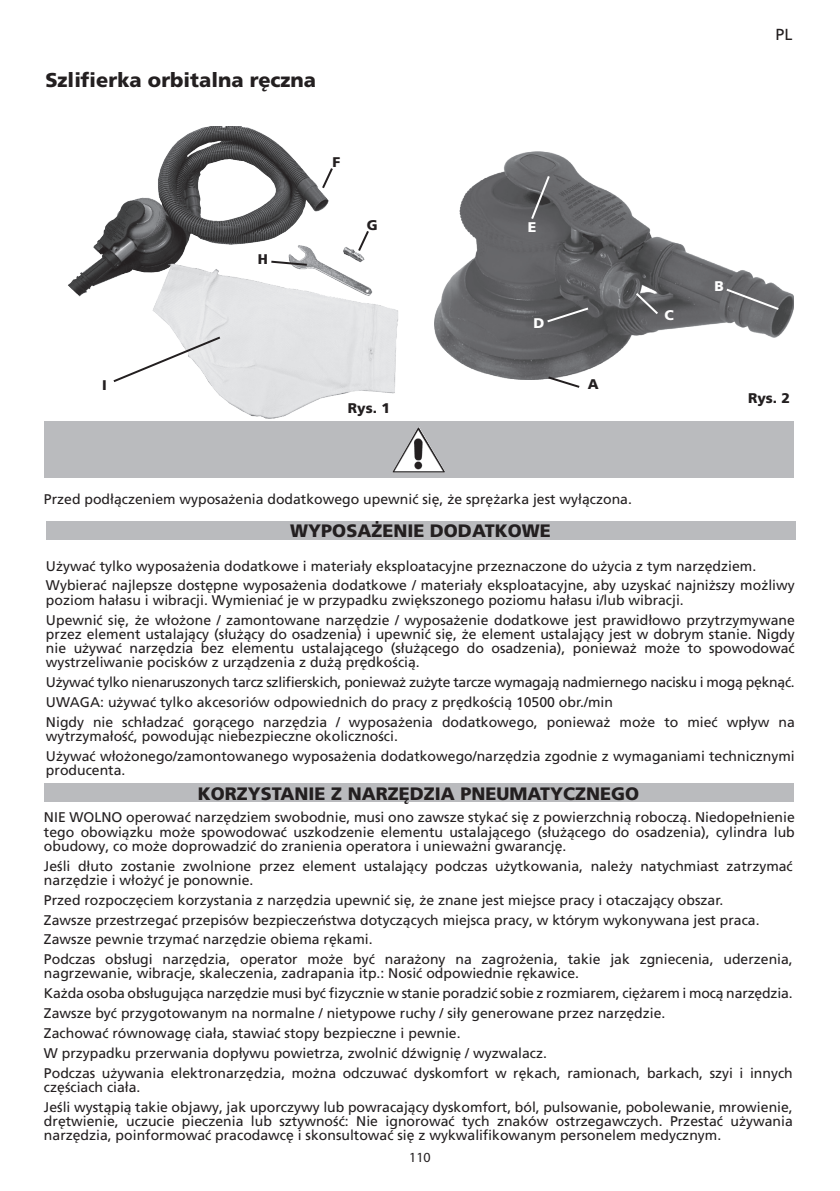
<style>
.page{position:relative;width:840px;height:1191px;background:#fff}
.page>*{position:absolute;margin:0;border:0;box-sizing:border-box;transform-origin:0 0}
.t1{font:900 20px "Frutiger LT Pro";color:#231f20}
.t2{font:900 18px "Frutiger LT Pro";color:#231f20}
.t3{font:16px "Frutiger LT Pro";color:#231f20}
.t4{font:14px/19.8px "Frutiger LT Pro";color:#231f20}
.t5{font:900 14px "Frutiger LT Pro";color:#231f20}
.t6{font:900 14px "Frutiger LT Pro";color:#fff}
.t7{font:14px "Myriad Pro";color:#231f20}
</style>
<div class="page">
<div style="left:44px;top:421px;width:748px;height:57px;background:#babbbe"></div>
<img style="left:392px;top:427px;width:52px;height:45px">
<div style="left:46px;top:520px;width:748px;height:19px;background:#babbbe"></div>
<div style="left:44px;top:783px;width:748px;height:19px;background:#babbbe"></div>
<img style="left:434px;top:151px;width:358px;height:228px">
<img style="left:68px;top:127px;width:330px;height:292px">
<svg style="left:545px;top:375px;width:36px;height:13px"></svg>
<svg style="left:723px;top:287px;width:57px;height:24px"></svg>
<svg style="left:111px;top:335px;width:111px;height:49px"></svg>
<svg style="left:269px;top:259px;width:40px;height:8px"></svg>
<svg style="left:633px;top:291px;width:26px;height:25px"></svg>
<svg style="left:545px;top:306px;width:45px;height:18px"></svg>
<svg style="left:630px;top:337px;width:46px;height:18px"></svg>
<svg style="left:529px;top:174px;width:22px;height:47px"></svg>
<svg style="left:356px;top:229px;width:14px;height:24px"></svg>
<svg style="left:320px;top:166px;width:14px;height:24px"></svg>
<h1 class="t1" style="left:45px;top:68px;width:272px">Szlifierka orbitalna ręczna</h1>
<p class="t5" style="left:102px;top:376px;width:6px">I</p>
<p class="t5" style="left:257px;top:251px;width:12px">H</p>
<p class="t5" style="left:332px;top:153px;width:9px">F</p>
<p class="t5" style="left:366px;top:216px;width:12px">G</p>
<p class="t6" style="left:527px;top:219px;width:10px">E</p>
<p class="t5" style="left:347px;top:399px;width:44px">Rys. 1</p>
<p class="t6" style="left:533px;top:315px;width:12px">D</p>
<p class="t5" style="left:587px;top:375px;width:12px">A</p>
<p class="t3" style="left:775px;top:25px;width:18px">PL</p>
<p class="t6" style="left:664px;top:307px;width:11px">C</p>
<p class="t6" style="left:714px;top:277px;width:11px">B</p>
<p class="t5" style="left:747px;top:390px;width:44px">Rys. 2</p>
<p class="t4" style="left:44px;top:489px;width:589px">Przed podłączeniem wyposażenia dodatkowego upewnić się, że sprężarka jest wyłączona.</p>
<p class="t2" style="left:290px;top:519px;width:262px">WYPOSAŻENIE DODATKOWE</p>
<p class="t4" style="left:46px;top:556px;width:750px">Używać tylko wyposażenia dodatkowe i materiały eksploatacyjne przeznaczone do użycia z tym narzędziem.<br>Wybierać najlepsze dostępne wyposażenia dodatkowe / materiały eksploatacyjne, aby uzyskać najniższy możliwy</p>
<p class="t4" style="left:46px;top:590px;width:750px">poziom hałasu i wibracji. Wymieniać je w przypadku zwiększonego poziomu hałasu i/lub wibracji.<br>Upewnić się, że włożone / zamontowane narzędzie / wyposażenie dodatkowe jest prawidłowo przytrzymywane</p>
<p class="t4" style="left:46px;top:627px;width:750px;line-height:14.2px;text-align:justify">przez element ustalający (służący do osadzenia) i upewnić się, że element ustalający jest w dobrym stanie. Nigdy nie używać narzędzia bez elementu ustalającego (służącego do osadzenia), ponieważ może to spowodować wystrzeliwanie pocisków z urządzenia z dużą prędkością.</p>
<p class="t4" style="left:46px;top:672px;width:750px">Używać tylko nienaruszonych tarcz szlifierskich, ponieważ zużyte tarcze wymagają nadmiernego nacisku i mogą pęknąć.<br>UWAGA: używać tylko akcesoriów odpowiednich do pracy z prędkością 10500 obr./min<br>Nigdy nie schładzać gorącego narzędzia / wyposażenia dodatkowego, ponieważ może to mieć wpływ na</p>
<p class="t4" style="left:46px;top:726px;width:750px">wytrzymałość, powodując niebezpieczne okoliczności.<br>Używać włożonego/zamontowanego wyposażenia dodatkowego/narzędzia zgodnie z wymaganiami technicznymi</p>
<p class="t4" style="left:46px;top:760px;width:81px">producenta.</p>
<p class="t2" style="left:198px;top:782px;width:443px">KORZYSTANIE Z NARZĘDZIA PNEUMATYCZNEGO</p>
<p class="t4" style="left:44px;top:810px;width:752px;line-height:14.2px;text-align:justify">NIE WOLNO operować narzędziem swobodnie, musi ono zawsze stykać się z powierzchnią roboczą. Niedopełnienie tego obowiązku może spowodować uszkodzenie elementu ustalającego (służącego do osadzenia), cylindra lub obudowy, co może doprowadzić do zranienia operatora i unieważni gwarancję.</p>
<p class="t4" style="left:44px;top:858px;width:750px;line-height:14.2px">Jeśli dłuto zostanie zwolnione przez element ustalający podczas użytkowania, należy natychmiast zatrzymać narzędzie i włożyć je ponownie.</p>
<p class="t4" style="left:44px;top:890px;width:750px">Przed rozpoczęciem korzystania z narzędzia upewnić się, że znane jest miejsce pracy i otaczający obszar.<br>Zawsze przestrzegać przepisów bezpieczeństwa dotyczących miejsca pracy, w którym wykonywana jest praca.<br>Zawsze pewnie trzymać narzędzie obiema rękami.<br>Podczas obsługi narzędzia, operator może być narażony na zagrożenia, takie jak zgniecenia, uderzenia,</p>
<p class="t4" style="left:44px;top:963px;width:750px">nagrzewanie, wibracje, skaleczenia, zadrapania itp.: Nosić odpowiednie rękawice.<br>Każda osoba obsługująca narzędzie musi być fizycznie w stanie poradzić sobie z rozmiarem, ciężarem i mocą narzędzia.<br>Zawsze być przygotowanym na normalne / nietypowe ruchy / siły generowane przez narzędzie.<br>Zachować równowagę ciała, stawiać stopy bezpieczne i pewnie.<br>W przypadku przerwania dopływu powietrza, zwolnić dźwignię / wyzwalacz.<br>Podczas używania elektronarzędzia, można odczuwać dyskomfort w rękach, ramionach, barkach, szyi i innych</p>
<p class="t4" style="left:44px;top:1077px;width:750px">częściach ciała.<br>Jeśli wystąpią takie objawy, jak uporczywy lub powracający dyskomfort, ból, pulsowanie, pobolewanie, mrowienie,</p>
<p class="t4" style="left:44px;top:1114px;width:750px;line-height:14.2px">drętwienie, uczucie pieczenia lub sztywność: Nie ignorować tych znaków ostrzegawczych. Przestać używania narzędzia, poinformować pracodawcę i skonsultować się z wykwalifikowanym personelem medycznym.</p>
<p class="t7" style="left:409px;top:1148px;width:23px">110</p>
</div>
